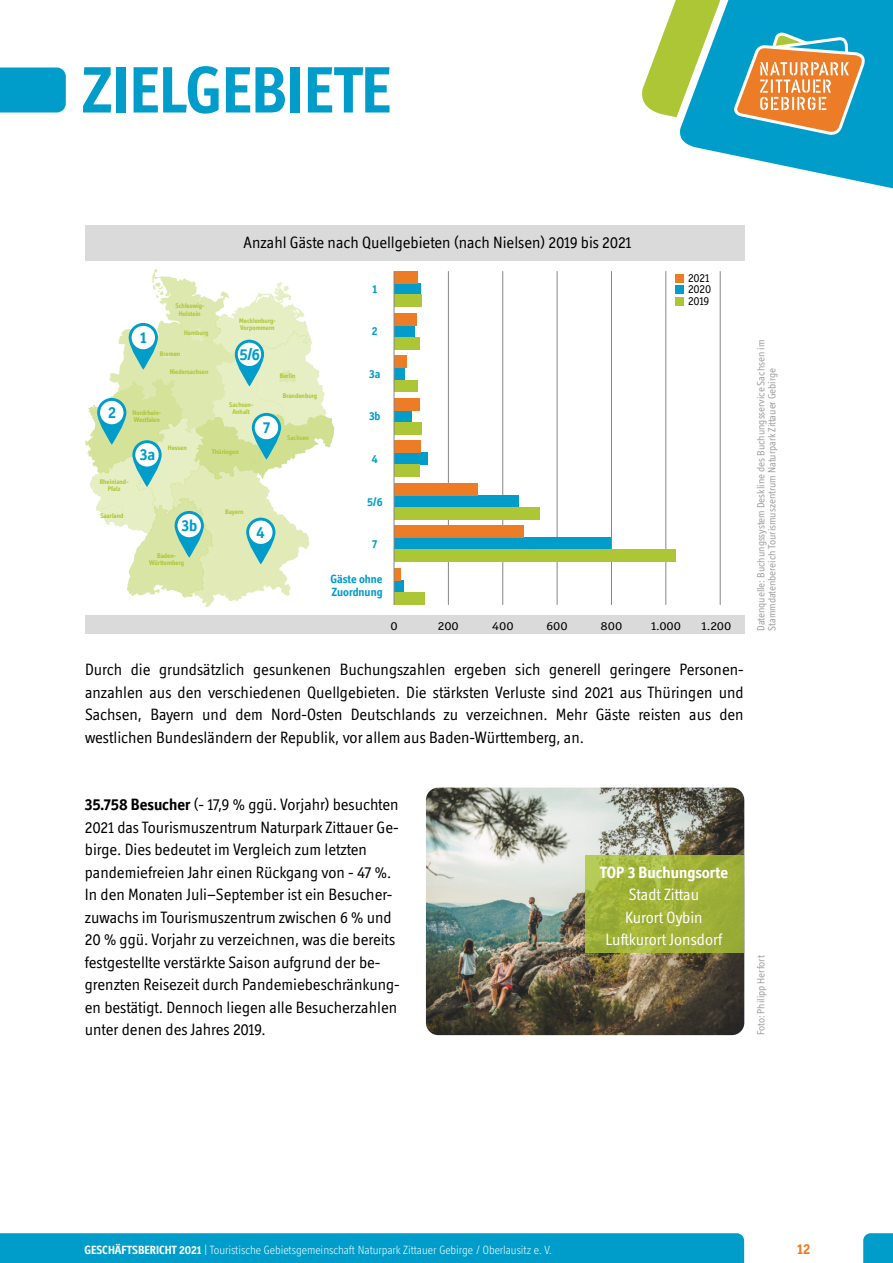
<style>
.page{position:relative;width:893px;height:1263px;background:#fff}
.page>*{position:absolute;margin:0;border:0;box-sizing:border-box;transform-origin:0 0}
.t1{font:700 66px "Officina Display ITC Std";color:#009dcb}
.t2{font:16.5px/22.5px "Officina Display ITC Std";color:#000}
.t3{font:16.5px/22.5px "Officina Display ITC Std";color:#fff;text-align:center}
.t4{font:700 16.5px "Officina Display ITC Std";color:#fff}
.t5{font:700 16.5px "Officina Display ITC Std";color:#009dcb}
.t6{font:700 15px "Officina Display ITC Std";color:#ec7c25}
.t7{font:300 12px "Officina Display ITC Std";color:#fff}
.t8{font:700 12px/12.8px "Officina Display ITC Std";color:#009dcb}
.t9{font:12px "Officina Display ITC Std";letter-spacing:-.01em;color:#000;scale:1.18 1}
.t10{font:12px "Officina Display ITC Std";letter-spacing:-.01em;color:#000}
.t11{font:10.5px/11.2px "Officina Display ITC Std";color:#9d9c9c}
.t12{font:700 6.75px/7.2px "Officina Display ITC Std";color:#acc636;text-align:center}
.s1{font-weight:700}
</style>
<div class="page">
<svg style="left:642px;top:24px;width:25px;height:92px;fill:#acc636"></svg>
<svg style="left:667px;top:0;width:226px;height:240px"></svg>
<div style="left:0;top:1233px;width:744px;height:30px;background:#009dcb"></div>
<svg style="left:863px;top:1233px;width:30px;height:30px"></svg>
<div style="left:0;top:68px;width:66px;height:44px;background:#009dcb"></div>
<svg style="left:732px;top:32px;width:133px;height:104px;background:#9ea085"></svg>
<img style="left:426px;top:788px;width:318px;height:247px;border-radius:12px">
<div style="left:585px;top:855px;width:159px;height:97px;background:#acc636;opacity:.8"></div>
<hr style="left:666px;top:271px;width:1px;height:334px;background:#878787">
<hr style="left:720px;top:271px;width:1px;height:334px;background:#878787">
<hr style="left:611px;top:271px;width:1px;height:334px;background:#878787">
<hr style="left:557px;top:271px;width:1px;height:334px;background:#878787">
<hr style="left:502px;top:271px;width:1px;height:334px;background:#878787">
<hr style="left:448px;top:271px;width:1px;height:334px;background:#878787">
<svg style="left:85px;top:269px;width:250px;height:338px"></svg>
<div style="left:394px;top:284px;width:26px;height:12px;background:#009dcb"></div>
<div style="left:394px;top:272px;width:24px;height:12px;background:#ec7c25"></div>
<div style="left:394px;top:295px;width:28px;height:12px;background:#acc636"></div>
<div style="left:394px;top:325px;width:20px;height:12px;background:#009dcb"></div>
<div style="left:394px;top:313px;width:23px;height:12px;background:#ec7c25"></div>
<div style="left:394px;top:337px;width:26px;height:12px;background:#acc636"></div>
<div style="left:394px;top:368px;width:11px;height:12px;background:#009dcb"></div>
<div style="left:394px;top:356px;width:12px;height:12px;background:#ec7c25"></div>
<div style="left:394px;top:380px;width:24px;height:12px;background:#acc636"></div>
<div style="left:394px;top:410px;width:18px;height:12px;background:#009dcb"></div>
<div style="left:394px;top:398px;width:26px;height:12px;background:#ec7c25"></div>
<div style="left:394px;top:422px;width:28px;height:12px;background:#acc636"></div>
<div style="left:394px;top:453px;width:34px;height:12px;background:#009dcb"></div>
<div style="left:394px;top:441px;width:26px;height:12px;background:#ec7c25"></div>
<div style="left:394px;top:465px;width:26px;height:12px;background:#acc636"></div>
<div style="left:394px;top:495px;width:124px;height:12px;background:#009dcb"></div>
<div style="left:394px;top:483px;width:83px;height:12px;background:#ec7c25"></div>
<div style="left:394px;top:507px;width:145px;height:12px;background:#acc636"></div>
<div style="left:394px;top:538px;width:216px;height:12px;background:#009dcb"></div>
<div style="left:394px;top:526px;width:130px;height:12px;background:#ec7c25"></div>
<div style="left:394px;top:550px;width:282px;height:12px;background:#acc636"></div>
<div style="left:394px;top:580px;width:9px;height:12px;background:#009dcb"></div>
<div style="left:394px;top:568px;width:7px;height:12px;background:#ec7c25"></div>
<div style="left:394px;top:592px;width:30px;height:13px;background:#acc636"></div>
<div style="left:85px;top:225px;width:659px;height:35px;background:#dadada"></div>
<div style="left:85px;top:616px;width:659px;height:18px;background:#dadada"></div>
<div style="left:676px;top:297px;width:8px;height:8px;background:#acc636"></div>
<div style="left:676px;top:285px;width:8px;height:9px;background:#009dcb"></div>
<div style="left:676px;top:274px;width:8px;height:8px;background:#ec7c25"></div>
<hr style="left:394px;top:272px;width:1px;height:333px;background:#878787">
<h1 class="t1" style="left:81px;top:66px;width:311px">ZIELGEBIETE</h1>
<p class="t2" style="left:244px;top:232px;width:390px">Anzahl Gäste nach Quellgebieten (nach Nielsen) 2019 bis 2021</p>
<p class="t8" style="left:372px;top:283px;width:6px">1</p>
<p class="t8" style="left:372px;top:326px;width:7px">2</p>
<p class="t8" style="left:369px;top:368px;width:13px">3a</p>
<p class="t8" style="left:369px;top:411px;width:13px">3b</p>
<p class="t8" style="left:372px;top:453px;width:7px">4</p>
<p class="t8" style="left:367px;top:496px;width:17px">5/6</p>
<p class="t8" style="left:372px;top:538px;width:7px">7</p>
<p class="t8" style="left:330px;top:574px;width:54px">Gäste ohne<br>Zuordnung</p>
<p class="t9" style="left:390px;top:622px;width:8px">0</p>
<p class="t9" style="left:438px;top:622px;width:19px">200</p>
<p class="t9" style="left:492px;top:622px;width:20px">400</p>
<p class="t9" style="left:546px;top:622px;width:20px">600</p>
<p class="t9" style="left:601px;top:622px;width:20px">800</p>
<p class="t9" style="left:651px;top:622px;width:27px">1.000</p>
<p class="t9" style="left:702px;top:622px;width:27px">1.200</p>
<p class="t10" style="left:688px;top:273px;width:23px">2021</p>
<p class="t10" style="left:688px;top:285px;width:25px">2020</p>
<p class="t10" style="left:688px;top:297px;width:23px">2019</p>
<p class="t12" style="left:176px;top:303px;width:30px">Schleswig-<br>Holstein</p>
<p class="t12" style="left:160px;top:350px;width:22px">Bremen</p>
<p class="t12" style="left:239px;top:318px;width:38px;text-align:left">Mecklenburg-<br>Vorpommern</p>
<p class="t12" style="left:184px;top:330px;width:26px">Hamburg</p>
<p class="t12" style="left:170px;top:369px;width:40px">Niedersachsen</p>
<p class="t5" style="left:140px;top:331px;width:8px">1</p>
<p class="t5" style="left:239px;top:348px;width:22px">5/6</p>
<p class="t12" style="left:280px;top:373px;width:17px">Berlin</p>
<p class="t12" style="left:283px;top:393px;width:36px">Brandenburg</p>
<p class="t12" style="left:229px;top:402px;width:26px">Sachsen-<br>Anhalt</p>
<p class="t12" style="left:212px;top:449px;width:28px">Thüringen</p>
<p class="t5" style="left:108px;top:406px;width:9px">2</p>
<p class="t12" style="left:132px;top:409px;width:30px;text-align:left">Nordrhein-<br>Westfalen</p>
<p class="t5" style="left:263px;top:421px;width:9px">7</p>
<p class="t12" style="left:287px;top:435px;width:23px">Sachsen</p>
<p class="t12" style="left:168px;top:445px;width:21px">Hessen</p>
<p class="t5" style="left:140px;top:449px;width:17px">3a</p>
<p class="t12" style="left:100px;top:478px;width:30px">Rheinland-<br>Pfalz</p>
<p class="t12" style="left:100px;top:512px;width:25px">Saarland</p>
<p class="t12" style="left:225px;top:508px;width:20px">Bayern</p>
<p class="t5" style="left:181px;top:520px;width:17px">3b</p>
<p class="t5" style="left:256px;top:526px;width:10px">4</p>
<p class="t12" style="left:149px;top:552px;width:36px">Baden-<br>Württemberg</p>
<p class="t2" style="left:85px;top:660px;width:660px;text-align:justify">Durch die grundsätzlich gesunkenen Buchungszahlen ergeben sich generell geringere Personen&shy;anzahlen aus den verschiedenen Quellgebieten. Die stärksten Verluste sind 2021 aus Thüringen und Sachsen, Bayern und dem Nord-Osten Deutschlands zu verzeichnen. Mehr Gäste reisten aus den westlichen Bundesländern der Republik, vor allem aus Baden-Württemberg, an.</p>
<p class="t11" style="left:756px;top:631px;width:293px;rotate:-90deg">Datenquelle: Buchungssystem Deskline des Buchungsservice Sachsen im<br>Stammdatenbereich Tourismuszentrum Naturpark Zittauer Gebirge</p>
<p class="t2" style="left:85px;top:795px;width:316px"><span class="s1">35.758 Besucher</span> (- 17,9 % ggü. Vorjahr) besuchten 2021 das Tourismuszentrum Naturpark Zittauer Ge&shy;birge. Dies bedeutet im Vergleich zum letzten pandemiefreien Jahr einen Rückgang von - 47 %.<br>In den Monaten Juli–September ist ein Besucher&shy;zuwachs im Tourismuszentrum zwischen 6 % und 20 % ggü. Vorjahr zu verzeichnen, was die bereits festgestellte verstärkte Saison aufgrund der be&shy;grenzten Reisezeit durch Pandemiebeschränkung&shy;en bestätigt. Dennoch liegen alle Besucherzahlen unter denen des Jahres 2019.</p>
<p class="t4" style="left:600px;top:866px;width:130px">TOP 3 Buchungsorte</p>
<p class="t3" style="left:605px;top:885px;width:119px">Stadt Zittau<br>Kurort Oybin<br>Luftkurort Jonsdorf</p>
<p class="t11" style="left:756px;top:1035px;width:81px;rotate:-90deg">Foto: Philipp Herfort</p>
<p class="t7" style="left:84px;top:1246px;width:469px"><span class="s1">GESCHÄFTSBERICHT 2021</span> | Touristische Gebietsgemeinschaft Naturpark Zittauer Gebirge / Oberlausitz e. V.</p>
<p class="t6" style="left:797px;top:1243px;width:14px">12</p>
</div>
